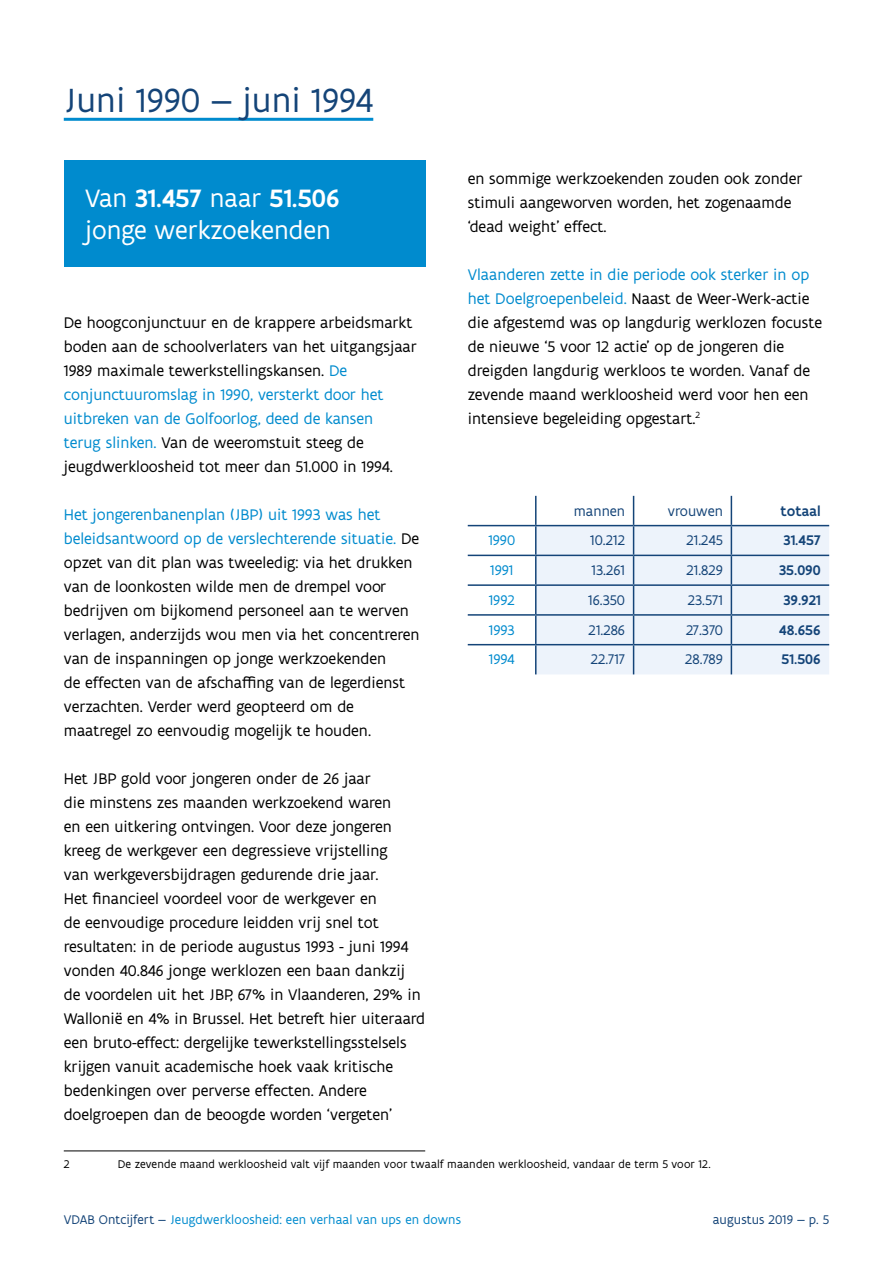
<style>
.page{position:relative;width:893px;height:1263px;background:#fff}
.page>*{position:absolute;margin:0;border:0;box-sizing:border-box;transform-origin:0 0}
.t1{font:36px "Flanders Art Sans";color:#144478}
.t2{font:27px/32.4px "Flanders Art Sans";color:#fff}
.t3{font:16.5px/24px "Flanders Art Sans";color:#000}
.t4{font:15px "Flanders Art Sans";color:#144478}
.t5{font:500 15px "Flanders Art Sans";color:#144478}
.t6{font:15px "Flanders Art Sans";color:#008bce}
.t7{font:13.5px "Flanders Art Sans";letter-spacing:.005em;color:#008bce}
.t8{font:13.5px "Flanders Art Sans";letter-spacing:.005em;color:#144478}
.t9{font:12px "Flanders Art Sans";letter-spacing:.01em;color:#000}
.s1{color:#008bce}
.s2{font-weight:500}
.s3{color:#144478}
</style>
<div class="page">
<hr style="left:64px;top:118px;width:309px;height:3px;background:#008bce">
<hr style="left:64px;top:1150px;width:361px;height:1px;background:#000">
<div style="left:64px;top:160px;width:361px;height:106px;background:#008bce"></div>
<svg style="left:468px;top:524px;width:67px;height:122px"></svg>
<hr style="left:468px;top:525px;width:68px;height:1px;background:#144478">
<hr style="left:468px;top:555px;width:68px;height:1px;background:#144478">
<hr style="left:468px;top:584px;width:68px;height:2px;background:#144478">
<hr style="left:468px;top:614px;width:68px;height:2px;background:#144478">
<hr style="left:468px;top:644px;width:68px;height:1px;background:#144478">
<svg style="left:535px;top:496px;width:294px;height:178px"></svg>
<h1 class="t1" style="left:64px;top:78px;width:311px">Juni 1990 — juni 1994</h1>
<p class="t3" style="left:468px;top:167px;width:336px">en sommige werkzoekenden zouden ook zonder stimuli aangeworven worden, het zogenaamde ‘dead weight’ effect.</p>
<p class="t3" style="left:468px;top:263px;width:356px"><span class="s1">Vlaanderen zette in die periode ook sterker in op het Doelgroepenbeleid.</span> Naast de Weer-Werk-actie die afgestemd was op langdurig werklozen focuste de nieuwe ‘5 voor 12 actie’ op de jongeren die dreigden langdurig werkloos te worden. Vanaf de zevende maand werkloosheid werd voor hen een intensieve begeleiding opgestart.<sup>2</sup></p>
<h2 class="t2" style="left:85px;top:182px;width:256px">Van <span class="s2">31.457</span> naar <span class="s2">51.506 </span>jonge werkzoekenden</h2>
<p class="t3" style="left:64px;top:311px;width:355px">De hoogconjunctuur en de krappere arbeidsmarkt boden aan de schoolverlaters van het uitgangsjaar 1989 maximale tewerkstellingskansen. <span class="s1">De conjunctuuromslag in 1990, versterkt door het uitbreken van de Golfoorlog, deed de kansen<br>terug slinken.</span> Van de weeromstuit steeg de jeugdwerkloosheid tot meer dan 51.000 in 1994.</p>
<p class="t3" style="left:64px;top:503px;width:357px"><span class="s1">Het jongerenbanenplan (JBP) uit 1993 was het beleidsantwoord op de verslechterende situatie.</span> De opzet van dit plan was tweeledig: via het drukken van de loonkosten wilde men de drempel voor bedrijven om bijkomend personeel aan te werven verlagen, anderzijds wou men via het concentreren van de inspanningen op jonge werkzoekenden<br>de effecten van de afschaffing van de legerdienst verzachten. Verder werd geopteerd om de maatregel zo eenvoudig mogelijk te houden.</p>
<p class="t3" style="left:64px;top:767px;width:363px">Het JBP gold voor jongeren onder de 26 jaar<br>die minstens zes maanden werkzoekend waren<br>en een uitkering ontvingen. Voor deze jongeren kreeg de werkgever een degressieve vrijstelling<br>van werkgeversbijdragen gedurende drie jaar.<br>Het financieel voordeel voor de werkgever en<br>de eenvoudige procedure leidden vrij snel tot resultaten: in de periode augustus 1993 - juni 1994 vonden 40.846 jonge werklozen een baan dankzij de voordelen uit het JBP, 67% in Vlaanderen, 29% in Wallonië en 4% in Brussel. Het betreft hier uiteraard een bruto-effect: dergelijke tewerkstellingsstelsels krijgen vanuit academische hoek vaak kritische bedenkingen over perverse effecten. Andere doelgroepen dan de beoogde worden ‘vergeten’</p>
<p class="t9" style="left:64px;top:1156px;width:7px">2</p>
<p class="t9" style="left:118px;top:1156px;width:594px">De zevende maand werkloosheid valt vijf maanden voor twaalf maanden werkloosheid, vandaar de term 5 voor 12.</p>
<p class="t4" style="left:574px;top:501px;width:53px">mannen</p>
<p class="t4" style="left:668px;top:501px;width:57px">vrouwen</p>
<p class="t5" style="left:780px;top:501px;width:42px">totaal</p>
<p class="t6" style="left:488px;top:531px;width:28px">1990</p>
<p class="t4" style="left:590px;top:531px;width:36px">10.212</p>
<p class="t4" style="left:686px;top:531px;width:38px">21.245</p>
<p class="t5" style="left:784px;top:531px;width:39px">31.457</p>
<p class="t6" style="left:490px;top:561px;width:25px">1991</p>
<p class="t4" style="left:592px;top:561px;width:35px">13.261</p>
<p class="t4" style="left:686px;top:561px;width:38px">21.829</p>
<p class="t5" style="left:779px;top:561px;width:43px">35.090</p>
<p class="t6" style="left:489px;top:591px;width:28px">1992</p>
<p class="t4" style="left:588px;top:591px;width:38px">16.350</p>
<p class="t4" style="left:688px;top:591px;width:37px">23.571</p>
<p class="t5" style="left:783px;top:591px;width:39px">39.921</p>
<p class="t6" style="left:489px;top:620px;width:27px">1993</p>
<p class="t4" style="left:589px;top:620px;width:38px">21.286</p>
<p class="t4" style="left:686px;top:620px;width:38px">27.370</p>
<p class="t5" style="left:779px;top:620px;width:43px">48.656</p>
<p class="t6" style="left:489px;top:650px;width:27px">1994</p>
<p class="t4" style="left:591px;top:650px;width:36px">22.717</p>
<p class="t4" style="left:685px;top:650px;width:39px">28.789</p>
<p class="t5" style="left:782px;top:650px;width:41px">51.506</p>
<p class="t7" style="left:64px;top:1211px;width:399px"><span class="s3">VDAB Ontcijfert —</span> Jeugdwerkloosheid: een verhaal van ups en downs</p>
<p class="t8" style="left:713px;top:1211px;width:118px">augustus 2019 — p. 5</p>
</div>
